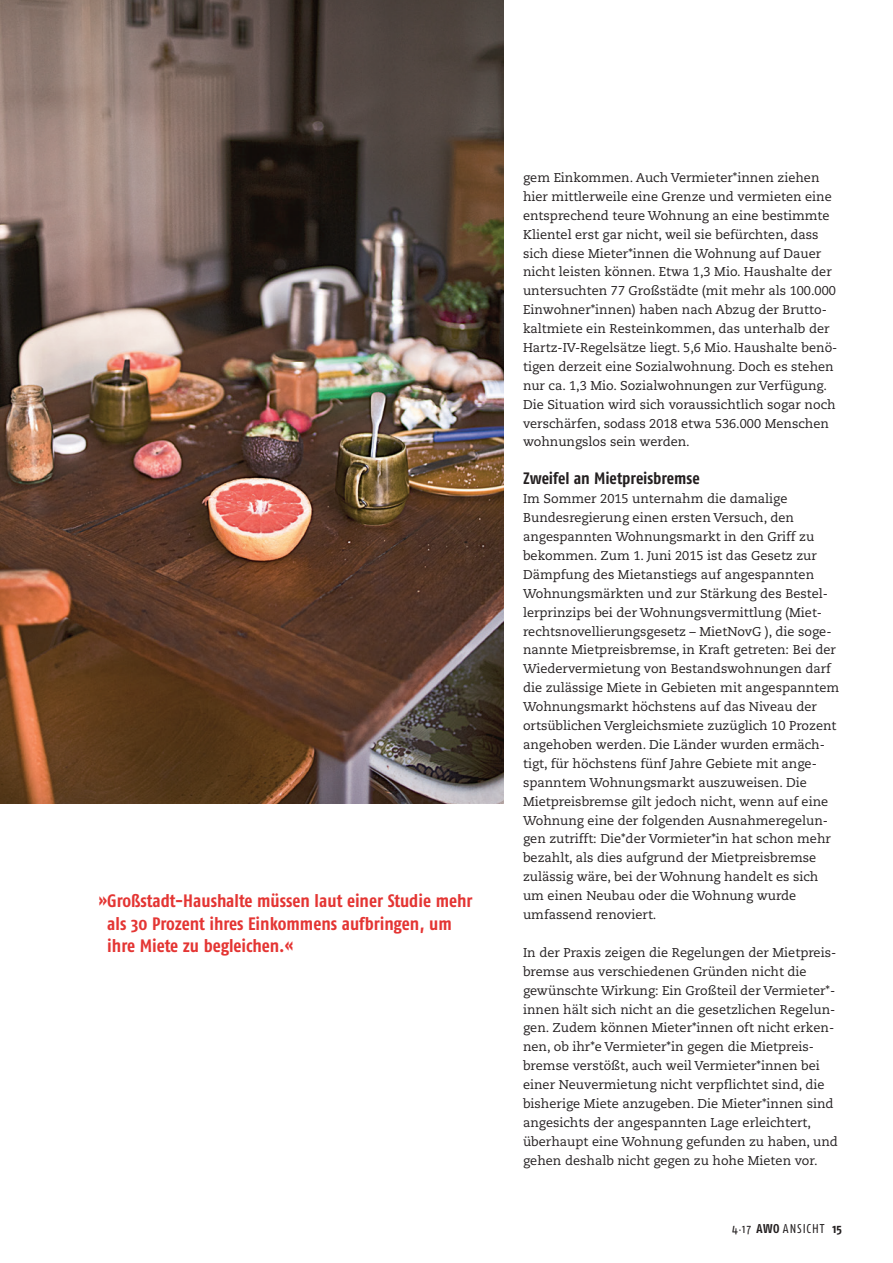
<style>
.page{position:relative;width:893px;height:1263px;background:#fff}
.page>*{position:absolute;margin:0;border:0;box-sizing:border-box;transform-origin:0 0}
.t1{font:700 18px/22.5px "Fago Co";color:#e43533}
.t2{font:700 16.5px "Fago Co";letter-spacing:-.005em;color:#231f20}
.t3{font:12.75px/18.9px "Caecilia";color:#231f20}
.t4{font:12.75px "Fago Co";letter-spacing:.07em;color:#231f20}
.s1{font-size:7.5px}
.s2{font-weight:700}
</style>
<div class="page">
<img style="left:0;top:0;width:503px;height:804px">
<h1 class="t1" style="left:107px;top:889px;width:367px;text-indent:-8px">»Großstadt-Haushalte müssen laut einer Studie mehr als 30 Prozent ihres Einkommens aufbringen, um ihre Miete zu begleichen.«</h1>
<p class="t3" style="left:523px;top:168px;width:316px">gem Einkommen. Auch Vermieter*innen ziehen hier mittlerweile eine Grenze und vermieten eine entsprechend teure Wohnung an eine bestimmte Klientel erst gar nicht, weil sie befürchten, dass sich diese Mieter*innen die Wohnung auf Dauer nicht leisten können. Etwa 1,3 Mio. Haushalte der untersuchten 77 Großstädte (mit mehr als 100.000<br>Einwohner*innen) haben nach Abzug der Brutto&shy;kaltmiete ein Resteinkommen, das unterhalb der Hartz-IV-Regelsätze liegt. 5,6 Mio. Haushalte benö&shy;tigen derzeit eine Sozialwohnung. Doch es stehen nur ca. 1,3 Mio. Sozialwohnungen zur Verfügung.<br>Die Situation wird sich voraussichtlich sogar noch verschärfen, sodass 2018 etwa 536.000 Menschen wohnungslos sein werden.</p>
<p class="t2" style="left:523px;top:469px;width:178px">Zweifel an Mietpreisbremse</p>
<p class="t3" style="left:523px;top:490px;width:318px">Im Sommer 2015 unternahm die damalige Bundesregierung einen ersten Versuch, den angespannten Wohnungsmarkt in den Griff zu bekommen. Zum 1. Juni 2015 ist das Gesetz zur Dämpfung des Mietanstiegs auf angespannten Wohnungsmärkten und zur Stärkung des Bestel&shy;lerprinzips bei der Wohnungsvermittlung (Miet&shy;rechtsnovellierungsgesetz – MietNovG ), die soge&shy;nannte Mietpreisbremse, in Kraft getreten: Bei der Wiedervermietung von Bestandswohnungen darf die zulässige Miete in Gebieten mit angespanntem Wohnungsmarkt höchstens auf das Niveau der ortsüblichen Vergleichsmiete zuzüglich 10 Prozent angehoben werden. Die Länder wurden ermäch&shy;tigt, für höchstens fünf Jahre Gebiete mit ange&shy;spanntem Wohnungsmarkt auszuweisen. Die Mietpreisbremse gilt jedoch nicht, wenn auf eine Wohnung eine der folgenden Ausnahmeregelun&shy;gen zutrifft: Die*der Vormieter*in hat schon mehr bezahlt, als dies aufgrund der Mietpreisbremse zulässig wäre, bei der Wohnung handelt es sich um einen Neubau oder die Wohnung wurde umfassend renoviert.</p>
<p class="t3" style="left:523px;top:943px;width:316px">In der Praxis zeigen die Regelungen der Mietpreis&shy;bremse aus verschiedenen Gründen nicht die gewünschte Wirkung: Ein Großteil der Vermieter*- innen hält sich nicht an die gesetzlichen Regelun&shy;gen. Zudem können Mieter*innen oft nicht erken&shy;nen, ob ihr*e Vermieter*in gegen die Mietpreis&shy;bremse verstößt, auch weil Vermieter*innen bei einer Neuvermietung nicht verpflichtet sind, die bisherige Miete anzugeben. Die Mieter*innen sind angesichts der angespannten Lage erleichtert, überhaupt eine Wohnung gefunden zu haben, und gehen deshalb nicht gegen zu hohe Mieten vor.</p>
<p class="t4" style="left:732px;top:1221px;width:111px">4 <span class="s1">•</span>17 <span class="s2">AWO</span> ANSICHT <span class="s2">15</span></p>
</div>
